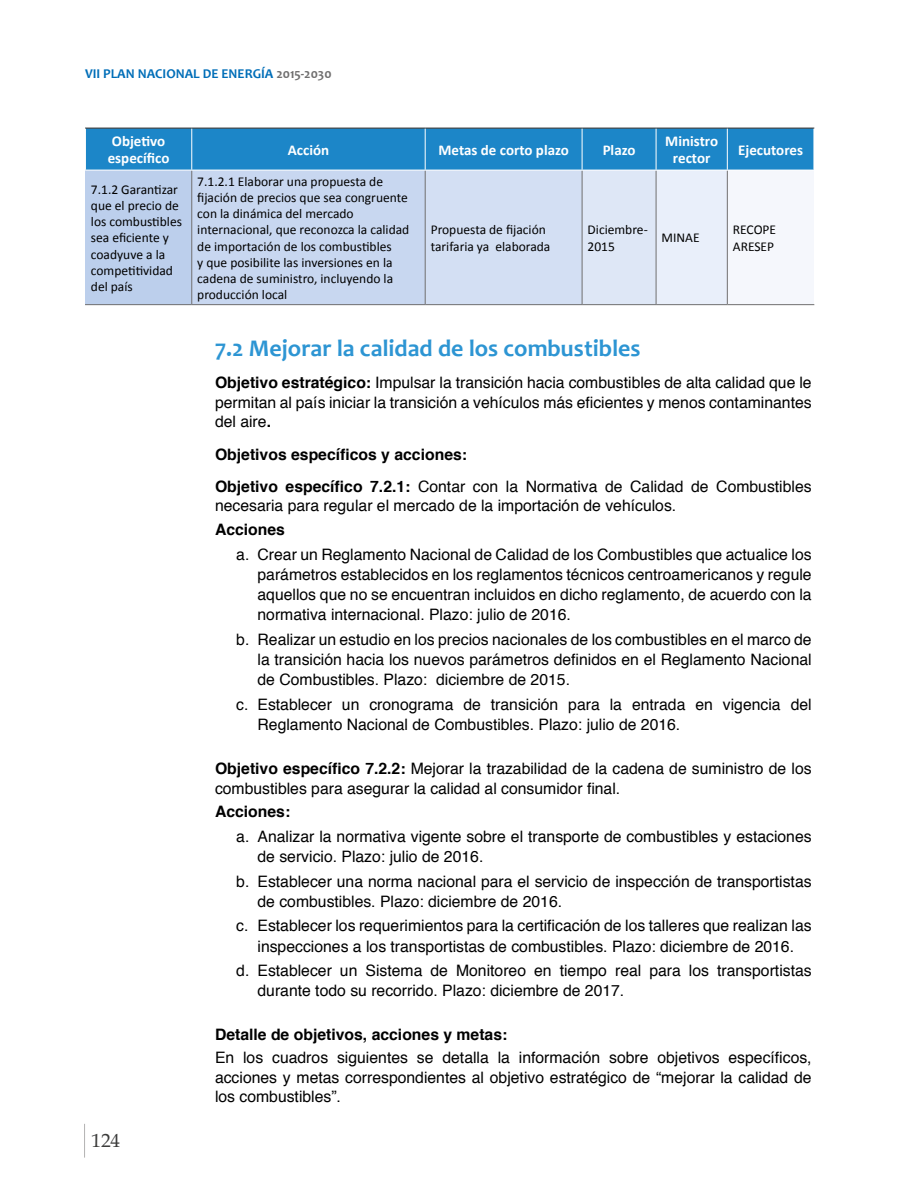
<style>
.page{position:relative;width:918px;height:1188px;background:#fff}
.page>*{position:absolute;margin:0;border:0;box-sizing:border-box;transform-origin:0 0}
.t1{font:700 24px "Candara";color:#2d95d3}
.t2{font:19.2px "Book Antiqua";color:#3c3c3b}
.t3{font:15.75px/20.2px "Helvetica";color:#000}
.t4{font:700 15.75px/32.2px "Helvetica";color:#000}
.t5{font:700 15px/16.5px "Calibri";color:#fff}
.t6{font:13.5px/16.2px "Calibri";color:#000}
.t7{font:700 13.5px "Candara";color:#006eb8}
.s1{color:#706f6f}
.s2{font-weight:700}
.s3{font-weight:400}
</style>
<div class="page">
<hr style="left:84px;top:1124px;width:1px;height:34px;background:#b3b2b2">
<div style="left:86px;top:129px;width:728px;height:41px;background:#1c86c8"></div>
<div style="left:85px;top:170px;width:107px;height:135px;background:#bccfec"></div>
<div style="left:192px;top:170px;width:233px;height:135px;background:#c8d7f0"></div>
<div style="left:425px;top:170px;width:157px;height:135px;background:#d3dff3"></div>
<div style="left:582px;top:170px;width:74px;height:135px;background:#dee7f6"></div>
<div style="left:656px;top:170px;width:71px;height:135px;background:#e9effa"></div>
<div style="left:727px;top:170px;width:87px;height:135px;background:#f5f7fc"></div>
<hr style="left:191px;top:170px;width:1px;height:134px;background:#706f6f">
<hr style="left:425px;top:170px;width:1px;height:134px;background:#706f6f">
<hr style="left:582px;top:170px;width:1px;height:134px;background:#706f6f">
<hr style="left:656px;top:170px;width:1px;height:134px;background:#706f6f">
<hr style="left:85px;top:304px;width:107px;height:1px;background:#706f6f">
<hr style="left:192px;top:304px;width:233px;height:1px;background:#706f6f">
<hr style="left:425px;top:304px;width:157px;height:1px;background:#706f6f">
<hr style="left:582px;top:304px;width:74px;height:1px;background:#706f6f">
<hr style="left:656px;top:304px;width:71px;height:1px;background:#706f6f">
<hr style="left:727px;top:170px;width:1px;height:134px;background:#706f6f">
<hr style="left:727px;top:304px;width:87px;height:1px;background:#706f6f">
<hr style="left:85px;top:128px;width:107px;height:1px;background:#3c3c3b">
<hr style="left:192px;top:128px;width:233px;height:1px;background:#3c3c3b">
<hr style="left:425px;top:128px;width:157px;height:1px;background:#3c3c3b">
<hr style="left:582px;top:128px;width:74px;height:1px;background:#3c3c3b">
<hr style="left:656px;top:128px;width:71px;height:1px;background:#3c3c3b">
<hr style="left:727px;top:128px;width:87px;height:1px;background:#3c3c3b">
<hr style="left:191px;top:129px;width:1px;height:41px;background:#fff">
<hr style="left:425px;top:129px;width:1px;height:41px;background:#fff">
<hr style="left:582px;top:129px;width:1px;height:41px;background:#fff">
<hr style="left:656px;top:129px;width:1px;height:41px;background:#fff">
<hr style="left:727px;top:129px;width:1px;height:41px;background:#fff">
<hr style="left:85px;top:170px;width:107px;height:1px;background:#fff">
<hr style="left:192px;top:170px;width:233px;height:1px;background:#fff">
<hr style="left:425px;top:170px;width:157px;height:1px;background:#fff">
<hr style="left:582px;top:170px;width:74px;height:1px;background:#fff">
<hr style="left:656px;top:170px;width:71px;height:1px;background:#fff">
<hr style="left:727px;top:170px;width:87px;height:1px;background:#fff">
<p class="t7" style="left:85px;top:65px;width:248px">VII PLAN NACIONAL DE ENERGÍA <span class="s1">2015-2030</span></p>
<p class="t5" style="left:108px;top:133px;width:63px">Objetivo específico</p>
<p class="t5" style="left:288px;top:141px;width:43px">Acción</p>
<p class="t5" style="left:438px;top:141px;width:132px">Metas de corto plazo</p>
<p class="t5" style="left:603px;top:141px;width:34px">Plazo</p>
<p class="t5" style="left:665px;top:133px;width:54px;text-align:center">Ministro rector</p>
<p class="t5" style="left:738px;top:141px;width:66px">Ejecutores</p>
<p class="t6" style="left:91px;top:181px;width:93px">7.1.2 Garantizar que el precio de los combustibles sea eficiente y coadyuve a la competitividad del país</p>
<p class="t6" style="left:197px;top:173px;width:214px">7.1.2.1 Elaborar una propuesta de fijación de precios que sea congruente con la dinámica del mercado internacional, que reconozca la calidad de importación de los combustibles<br>y que posibilite las inversiones en la cadena de suministro, incluyendo la producción local</p>
<p class="t6" style="left:431px;top:222px;width:121px">Propuesta de fijación tarifaria ya elaborada</p>
<p class="t6" style="left:588px;top:222px;width:62px">Diciembre-<br>2015</p>
<p class="t6" style="left:662px;top:230px;width:40px">MINAE</p>
<p class="t6" style="left:733px;top:222px;width:45px">RECOPE<br>ARESEP</p>
<p class="t2" style="left:91px;top:1129px;width:30px">124</p>
<h1 class="t1" style="left:215px;top:333px;width:427px">7.2 Mejorar la calidad de los combustibles</h1>
<p class="t3" style="left:215px;top:374px;width:598px;line-height:19.5px;text-align:justify"><span class="s2">Objetivo estratégico:</span> Impulsar la transición hacia combustibles de alta calidad que le permitan al país iniciar la transición a vehículos más eficientes y menos contaminantes del aire<span class="s2">.</span></p>
<p class="t4" style="left:215px;top:438px;width:598px">Objetivos específicos y acciones:<br>Objetivo específico 7.2.1: <span class="s3">Contar con la Normativa de Calidad de Combustibles</span></p>
<p class="t3" style="left:215px;top:496px;width:463px">necesaria para regular el mercado de la importación de vehículos.</p>
<p class="t4" style="left:215px;top:514px;width:72px">Acciones</p>
<p class="t3" style="left:258px;top:544px;width:556px;text-align:justify;text-indent:-21px">a. Crear un Reglamento Nacional de Calidad de los Combustibles que actualice los parámetros establecidos en los reglamentos técnicos centroamericanos y regule aquellos que no se encuentran incluidos en dicho reglamento, de acuerdo con la normativa internacional. Plazo: julio de 2016.</p>
<p class="t3" style="left:258px;top:630px;width:556px;text-align:justify;text-indent:-21px">b. Realizar un estudio en los precios nacionales de los combustibles en el marco de la transición hacia los nuevos parámetros definidos en el Reglamento Nacional de Combustibles. Plazo: diciembre de 2015.</p>
<p class="t3" style="left:258px;top:695px;width:556px;text-indent:-21px">c. Establecer un cronograma de transición para la entrada en vigencia del<br>Reglamento Nacional de Combustibles. Plazo: julio de 2016.</p>
<p class="t3" style="left:215px;top:759px;width:598px;line-height:19.5px"><span class="s2">Objetivo específico 7.2.2:</span> Mejorar la trazabilidad de la cadena de suministro de los combustibles para asegurar la calidad al consumidor final.</p>
<p class="t4" style="left:215px;top:796px;width:77px">Acciones:</p>
<p class="t3" style="left:258px;top:827px;width:556px;text-indent:-21px">a. Analizar la normativa vigente sobre el transporte de combustibles y estaciones de servicio. Plazo: julio de 2016.</p>
<p class="t3" style="left:258px;top:871px;width:556px;text-indent:-21px">b. Establecer una norma nacional para el servicio de inspección de transportistas de combustibles. Plazo: diciembre de 2016.</p>
<p class="t3" style="left:236px;top:916px;width:577px;text-align:center">c. Establecer los requerimientos para la certificación de los talleres que realizan las inspecciones a los transportistas de combustibles. Plazo: diciembre de 2016.</p>
<p class="t3" style="left:258px;top:961px;width:556px;text-indent:-21px">d. Establecer un Sistema de Monitoreo en tiempo real para los transportistas durante todo su recorrido. Plazo: diciembre de 2017.</p>
<p class="t4" style="left:215px;top:1018px;width:294px">Detalle de objetivos, acciones y metas:</p>
<p class="t3" style="left:215px;top:1049px;width:598px;line-height:19.5px;text-align:justify">En los cuadros siguientes se detalla la información sobre objetivos específicos, acciones y metas correspondientes al objetivo estratégico de “mejorar la calidad de los combustibles”.</p>
</div>
